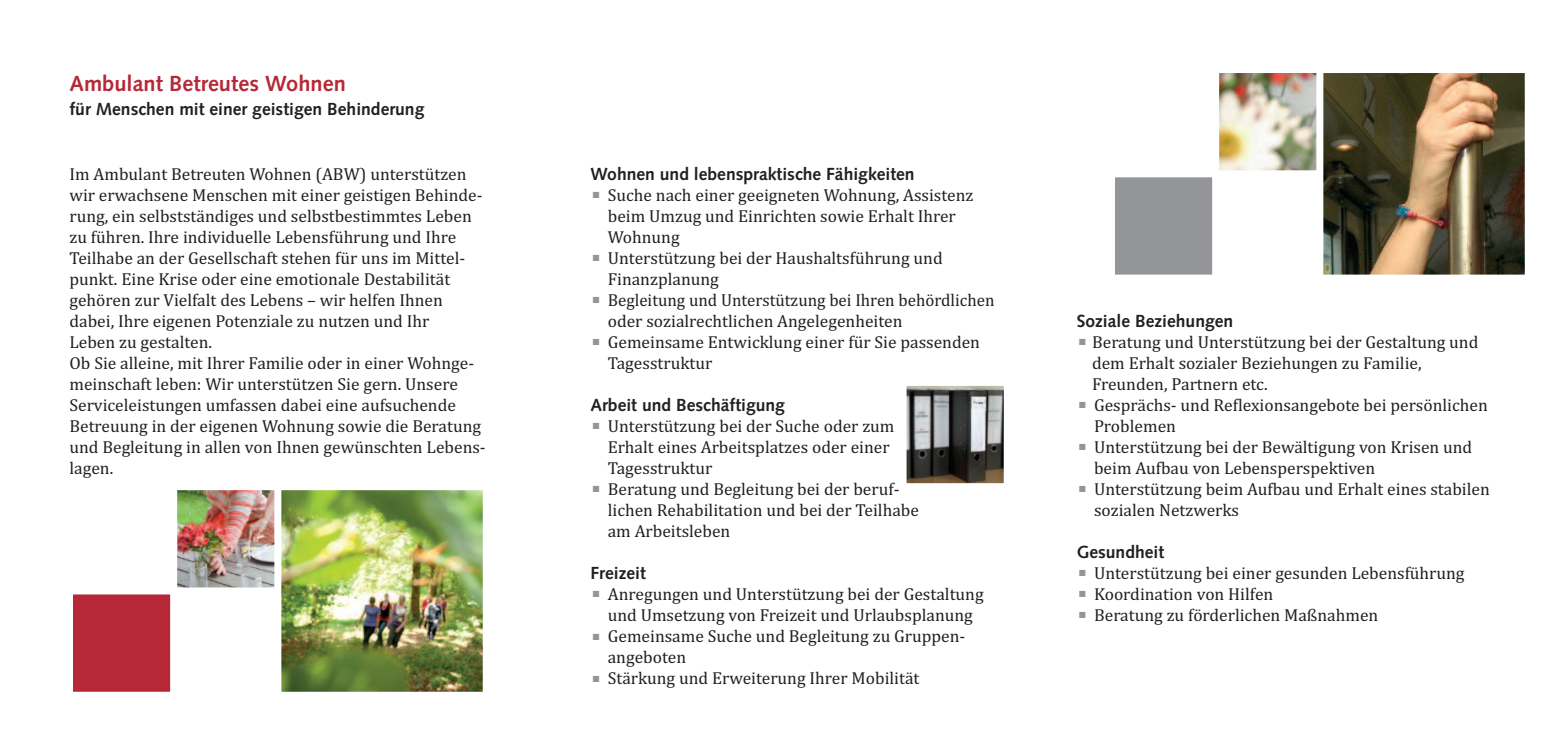
<style>
.page{position:relative;width:1563px;height:735px;background:#fff}
.page>*{position:absolute;margin:0;border:0;box-sizing:border-box;transform-origin:0 0}
.t1{font:700 21.88px "Syntax Com";color:#b72837}
.t2{font:17.5px/21px "Cambria";color:#231f20}
.t3{font:700 17.5px "Syntax Com";color:#231f20}
.s1{color:#939598}
</style>
<div class="page">
<div style="left:1115px;top:177px;width:97px;height:97px;background:#939598"></div>
<div style="left:1111px;top:174px;width:104px;height:104px;border:4px solid #fff"></div>
<img style="left:1220px;top:74px;width:95px;height:95px">
<div style="left:1215px;top:69px;width:105px;height:105px;border:4px solid #fff"></div>
<img style="left:1325px;top:74px;width:198px;height:199px">
<div style="left:1320px;top:69px;width:208px;height:209px;border:4px solid #fff"></div>
<img style="left:908px;top:387px;width:94px;height:94px">
<div style="left:903px;top:382px;width:104px;height:104px;border:4px solid #fff"></div>
<div style="left:73px;top:594px;width:97px;height:97px;background:#b72837"></div>
<div style="left:69px;top:590px;width:105px;height:104px;border:4px solid #fff"></div>
<img style="left:283px;top:491px;width:198px;height:198px">
<div style="left:278px;top:486px;width:208px;height:208px;border:4px solid #fff"></div>
<img style="left:179px;top:491px;width:94px;height:94px">
<div style="left:174px;top:486px;width:104px;height:104px;border:4px solid #fff"></div>
<p class="t1" style="left:69px;top:70px;width:278px">Ambulant Betreutes Wohnen</p>
<p class="t3" style="left:69px;top:99px;width:356px">für Menschen mit einer geistigen Behinderung</p>
<p class="t2" style="left:69px;top:163px;width:418px">Im Ambulant Betreuten Wohnen (ABW) unterstützen wir erwachsene Menschen mit einer geistigen Behinde&shy;rung, ein selbstständiges und selbstbestimmtes Leben zu führen. Ihre individuelle Lebensführung und Ihre Teilhabe an der Gesellschaft stehen für uns im Mittel&shy;punkt. Eine Krise oder eine emotionale Destabilität gehören zur Vielfalt des Lebens – wir helfen Ihnen dabei, Ihre eigenen Potenziale zu nutzen und Ihr<br>Leben zu gestalten.<br>Ob Sie alleine, mit Ihrer Familie oder in einer Wohnge&shy;meinschaft leben: Wir unterstützen Sie gern. Unsere Serviceleistungen umfassen dabei eine aufsuchende Betreuung in der eigenen Wohnung sowie die Beratung und Begleitung in allen von Ihnen gewünschten Lebens&shy;lagen.</p>
<p class="t3" style="left:590px;top:163px;width:326px">Wohnen und lebenspraktische Fähigkeiten</p>
<p class="t2" style="left:608px;top:184px;width:367px;text-indent:-15px"><span class="s1">■</span> Suche nach einer geeigneten Wohnung, Assistenz beim Umzug und Einrichten sowie Erhalt Ihrer<br>Wohnung</p>
<p class="t2" style="left:608px;top:247px;width:336px;text-indent:-15px"><span class="s1">■</span> Unterstützung bei der Haushaltsführung und<br>Finanzplanung</p>
<p class="t2" style="left:608px;top:289px;width:388px;text-indent:-15px"><span class="s1">■</span> Begleitung und Unterstützung bei Ihren behördlichen oder sozialrechtlichen Angelegenheiten</p>
<p class="t2" style="left:608px;top:331px;width:374px;text-indent:-15px"><span class="s1">■</span> Gemeinsame Entwicklung einer für Sie passenden<br>Tagesstruktur</p>
<p class="t3" style="left:590px;top:394px;width:196px">Arbeit und Beschäftigung</p>
<p class="t2" style="left:608px;top:415px;width:288px;text-indent:-15px"><sup>■</sup> Unterstützung bei der Suche oder zum<br>Erhalt eines Arbeitsplatzes oder einer<br>Tagesstruktur</p>
<p class="t2" style="left:608px;top:478px;width:313px;text-indent:-15px"><sup>■</sup> Beratung und Begleitung bei der beruf&shy;lichen Rehabilitation und bei der Teilhabe am Arbeitsleben</p>
<p class="t3" style="left:590px;top:562px;width:57px">Freizeit</p>
<p class="t2" style="left:593px;top:583px;width:392px;text-align:center"><sup>■</sup> Anregungen und Unterstützung bei der Gestaltung und Umsetzung von Freizeit und Urlaubsplanung</p>
<p class="t2" style="left:608px;top:625px;width:359px;text-indent:-15px"><sup>■</sup> Gemeinsame Suche und Begleitung zu Gruppen&shy;angeboten</p>
<p class="t2" style="left:593px;top:667px;width:328px"><sup>■</sup> Stärkung und Erweiterung Ihrer Mobilität</p>
<p class="t3" style="left:1076px;top:310px;width:158px">Soziale Beziehungen</p>
<p class="t2" style="left:1092px;top:331px;width:388px;text-indent:-13px"><span class="s1">■</span> Beratung und Unterstützung bei der Gestaltung und dem Erhalt sozialer Beziehungen zu Familie,<br>Freunden, Partnern etc.</p>
<p class="t2" style="left:1094px;top:394px;width:395px;text-indent:-15px"><sup>■</sup> Gesprächs- und Reflexionsangebote bei persönlichen<br>Problemen</p>
<p class="t2" style="left:1094px;top:436px;width:380px;text-indent:-15px"><sup>■</sup> Unterstützung bei der Bewältigung von Krisen und beim Aufbau von Lebensperspektiven</p>
<p class="t2" style="left:1094px;top:478px;width:397px;text-indent:-15px"><sup>■</sup> Unterstützung beim Aufbau und Erhalt eines stabilen sozialen Netzwerks</p>
<p class="t3" style="left:1076px;top:541px;width:89px">Gesundheit</p>
<p class="t2" style="left:1079px;top:562px;width:387px"><sup>■</sup> Unterstützung bei einer gesunden Lebensführung</p>
<p class="t2" style="left:1079px;top:583px;width:196px"><sup>■</sup> Koordination von Hilfen</p>
<p class="t2" style="left:1079px;top:604px;width:301px"><sup>■</sup> Beratung zu förderlichen Maßnahmen</p>
</div>
